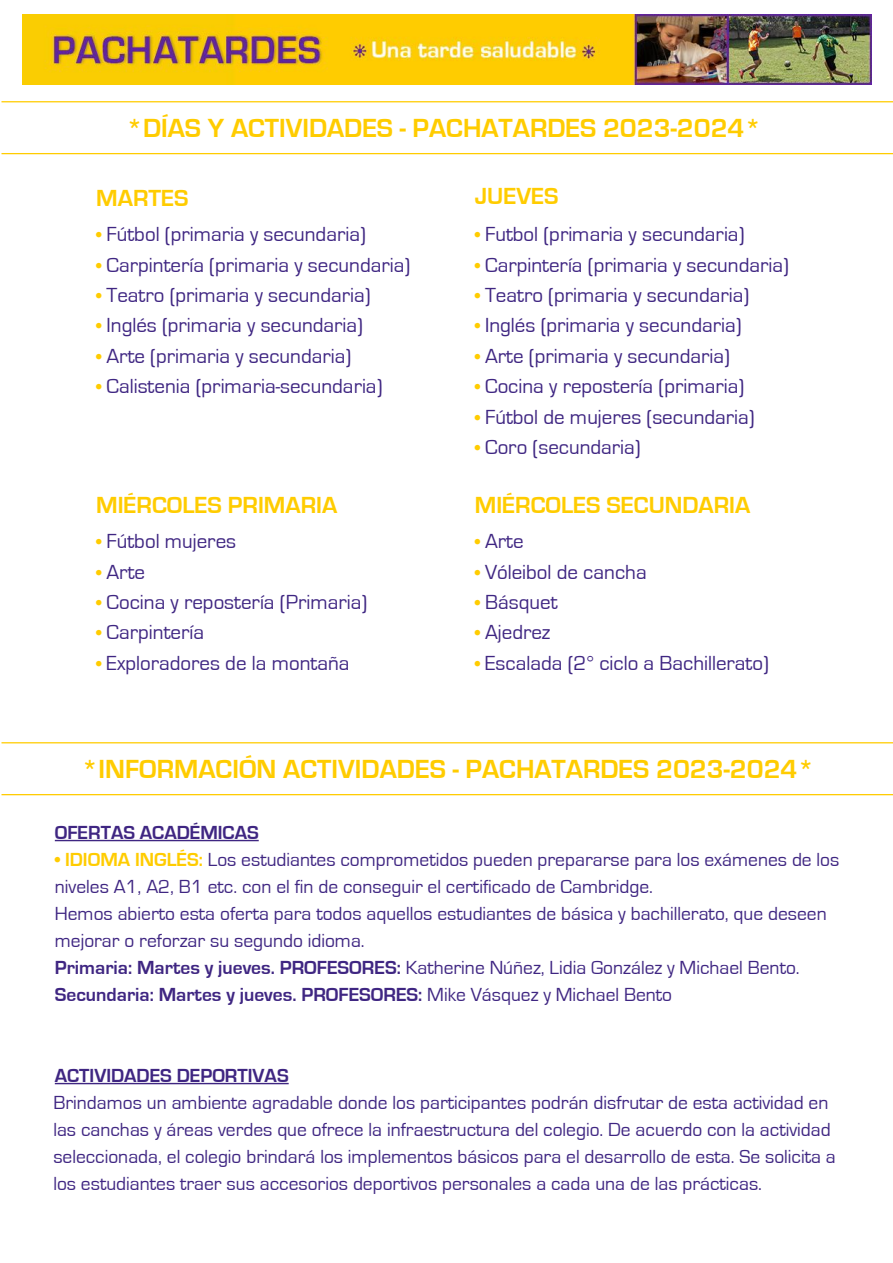
<style>
.page{position:relative;width:893px;height:1263px;background:#fff}
.page>*{position:absolute;margin:0;border:0;box-sizing:border-box;transform-origin:0 0}
.t1{font:700 27px "Eurostile";color:#fc0}
.t2{font:700 24px "Eurostile";color:#fc0}
.t3{font:21px "Eurostile";color:#3f2682}
.t4{font:19.5px/27px "Eurostile";color:#3f2682}
.t5{font:700 19.5px "Eurostile";color:#3f2682}
.s1{font-weight:700;font-size:19.5px;color:#fc0}
.s2{font-weight:700;color:#fc0}
.s3{font-weight:700}
</style>
<div class="page">
<hr style="left:2px;top:153px;width:891px;height:1px;background:#fc0">
<hr style="left:2px;top:101px;width:891px;height:1px;background:#fc0">
<img style="left:23px;top:15px;width:849px;height:69px">
<hr style="left:55px;top:840px;width:204px;height:1px;background:#3f2682">
<hr style="left:55px;top:1083px;width:234px;height:1px;background:#3f2682">
<hr style="left:2px;top:794px;width:891px;height:1px;background:#fc0">
<hr style="left:2px;top:742px;width:891px;height:1px;background:#fc0">
<h1 class="t1" style="left:126px;top:114px;width:637px">*DÍAS Y ACTIVIDADES - PACHATARDES 2023-2024*</h1>
<p class="t2" style="left:96px;top:185px;width:94px">MARTES</p>
<p class="t3" style="left:96px;top:223px;width:271px"><span class="s1">•</span> Fútbol (primaria y secundaria)</p>
<p class="t3" style="left:96px;top:253px;width:316px"><span class="s1">•</span> Carpintería (primaria y secundaria)</p>
<p class="t3" style="left:96px;top:284px;width:276px"><span class="s1">•</span> Teatro (primaria y secundaria)</p>
<p class="t3" style="left:96px;top:314px;width:268px"><span class="s1">•</span> Inglés (primaria y secundaria)</p>
<p class="t3" style="left:96px;top:345px;width:257px"><span class="s1">•</span> Arte (primaria y secundaria)</p>
<p class="t3" style="left:96px;top:375px;width:288px"><span class="s1">•</span> Calistenia (primaria-secundaria)</p>
<p class="t2" style="left:475px;top:183px;width:85px">JUEVES</p>
<p class="t3" style="left:475px;top:223px;width:271px"><span class="s1">•</span> Futbol (primaria y secundaria)</p>
<p class="t3" style="left:475px;top:253px;width:316px"><span class="s1">•</span> Carpintería (primaria y secundaria)</p>
<p class="t3" style="left:475px;top:284px;width:276px"><span class="s1">•</span> Teatro (primaria y secundaria)</p>
<p class="t3" style="left:475px;top:314px;width:268px"><span class="s1">•</span> Inglés (primaria y secundaria)</p>
<p class="t3" style="left:475px;top:345px;width:257px"><span class="s1">•</span> Arte (primaria y secundaria)</p>
<p class="t3" style="left:475px;top:375px;width:271px"><span class="s1">•</span> Cocina y repostería (primaria)</p>
<p class="t3" style="left:475px;top:406px;width:281px"><span class="s1">•</span> Fútbol de mujeres (secundaria)</p>
<p class="t3" style="left:475px;top:436px;width:167px"><span class="s1">•</span> Coro (secundaria)</p>
<p class="t2" style="left:96px;top:492px;width:243px">MIÉRCOLES PRIMARIA</p>
<p class="t2" style="left:475px;top:492px;width:277px">MIÉRCOLES SECUNDARIA</p>
<p class="t3" style="left:96px;top:530px;width:141px"><span class="s1">•</span> Fútbol mujeres</p>
<p class="t3" style="left:96px;top:560px;width:50px"><span class="s1">•</span> Arte</p>
<p class="t3" style="left:96px;top:591px;width:273px"><span class="s1">•</span> Cocina y repostería (Primaria)</p>
<p class="t3" style="left:96px;top:621px;width:109px"><span class="s1">•</span> Carpintería</p>
<p class="t3" style="left:96px;top:652px;width:255px"><span class="s1">•</span> Exploradores de la montaña</p>
<p class="t3" style="left:475px;top:530px;width:50px"><span class="s1">•</span> Arte</p>
<p class="t3" style="left:475px;top:560px;width:173px"><span class="s1">•</span> Vóleibol de cancha</p>
<p class="t3" style="left:475px;top:591px;width:84px"><span class="s1">•</span> Básquet</p>
<p class="t3" style="left:475px;top:621px;width:77px"><span class="s1">•</span> Ajedrez</p>
<p class="t3" style="left:475px;top:652px;width:296px"><span class="s1">•</span> Escalada (2° ciclo a Bachillerato)</p>
<h1 class="t1" style="left:82px;top:754px;width:734px">*INFORMACIÓN ACTIVIDADES - PACHATARDES 2023-2024*</h1>
<p class="t5" style="left:55px;top:821px;width:205px">OFERTAS ACADÉMICAS</p>
<p class="t4" style="left:55px;top:846px;width:786px"><span class="s2">• IDIOMA INGLÉS:</span> Los estudiantes comprometidos pueden prepararse para los exámenes de los niveles A1, A2, B1 etc. con el fin de conseguir el certificado de Cambridge.<br>Hemos abierto esta oferta para todos aquellos estudiantes de básica y bachillerato, que deseen mejorar o reforzar su segundo idioma.<br><span class="s3">Primaria: Martes y jueves. PROFESORES:</span> Katherine Núñez, Lidia González y Michael Bento.<br><span class="s3">Secundaria: Martes y jueves. PROFESORES:</span> Mike Vásquez y Michael Bento</p>
<p class="t5" style="left:55px;top:1064px;width:235px">ACTIVIDADES DEPORTIVAS</p>
<p class="t4" style="left:53px;top:1089px;width:784px">Brindamos un ambiente agradable donde los participantes podrán disfrutar de esta actividad en las canchas y áreas verdes que ofrece la infraestructura del colegio. De acuerdo con la actividad seleccionada, el colegio brindará los implementos básicos para el desarrollo de esta. Se solicita a los estudiantes traer sus accesorios deportivos personales a cada una de las prácticas.</p>
</div>
